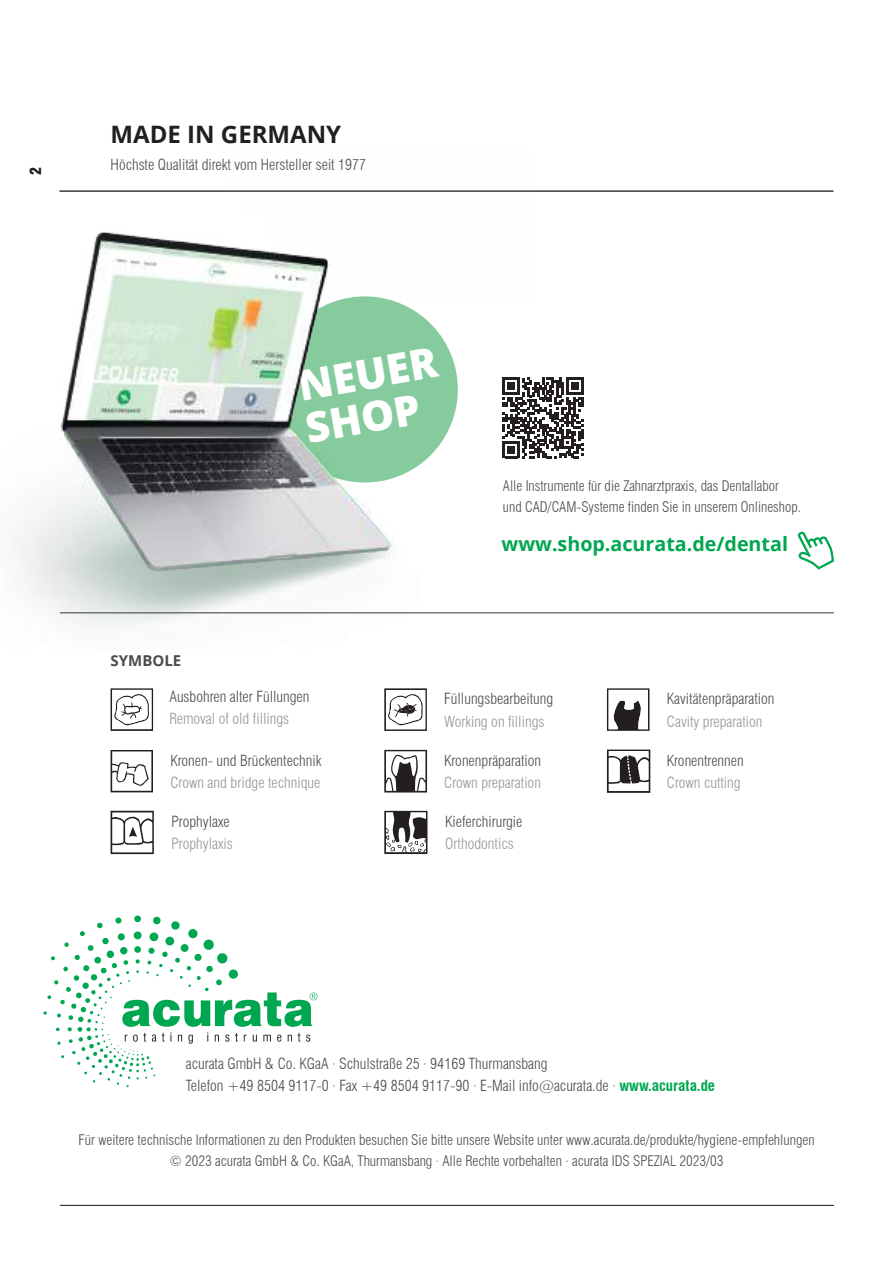
<style>
.page{position:relative;width:893px;height:1263px;background:#fff}
.page>*{position:absolute;margin:0;border:0;box-sizing:border-box;transform-origin:0 0}
.t1{font:800 41.85px/43.2px "Open Sans";color:#fff}
.t2{font:700 24px "Open Sans";color:#241f1f}
.t3{font:700 19.65px "Open Sans";color:#00a650}
.t4{font:300 condensed 15px/22.5px "Swiss 721 BT";color:#4e4b4c}
.t5{font:300 condensed 15px "Swiss 721 BT";color:#969698}
.t6{font:700 15px "Open Sans";color:#4e4b4c}
.t7{font:900 condensed 15px "Swiss 721 BT";color:#241f1f}
.t8{font:300 condensed 14.25px/21px "Swiss 721 BT";color:#4e4b4c;text-align:center}
.s1{font-weight:700;color:#00a650}
</style>
<div class="page">
<hr style="left:60px;top:191px;width:773px;height:1px;background:#393535">
<hr style="left:60px;top:1205px;width:774px;height:1px;background:#393535">
<hr style="left:60px;top:613px;width:774px;height:1px;background:#393535">
<svg style="left:43px;top:915px;width:274px;height:172px"></svg>
<svg style="left:111px;top:688px;width:42px;height:43px"></svg>
<svg style="left:607px;top:688px;width:42px;height:43px"></svg>
<svg style="left:384px;top:688px;width:43px;height:43px"></svg>
<svg style="left:384px;top:750px;width:43px;height:42px"></svg>
<svg style="left:607px;top:749px;width:43px;height:44px"></svg>
<svg style="left:111px;top:750px;width:42px;height:42px"></svg>
<svg style="left:111px;top:811px;width:43px;height:43px"></svg>
<svg style="left:384px;top:811px;width:43px;height:43px"></svg>
<svg style="left:798px;top:532px;width:36px;height:38px"></svg>
<svg style="left:533px;top:378px;width:50px;height:80px"></svg>
<img style="left:18px;top:190px;width:515px;height:437px">
<p class="t7" style="left:27px;top:175px;width:10px;rotate:-90deg">2</p>
<h2 class="t2" style="left:111px;top:118px;width:232px">MADE IN GERMANY</h2>
<p class="t4" style="left:111px;top:153px;width:257px">Höchste Qualität direkt vom Hersteller seit 1977</p>
<h1 class="t1" style="left:294px;top:362px;width:142px;rotate:-10deg">NEUER<br>SHOP</h1>
<p class="t8" style="left:503px;top:475px;width:300px;text-align:left">Alle Instrumente für die Zahnarztpraxis, das Dentallabor und CAD/CAM-Systeme finden Sie in unserem Onlineshop.</p>
<h3 class="t3" style="left:501px;top:530px;width:288px">www.shop.acurata.de/dental</h3>
<p class="t6" style="left:111px;top:649px;width:72px">SYMBOLE</p>
<p class="t4" style="left:169px;top:685px;width:142px">Ausbohren alter Füllungen</p>
<p class="t5" style="left:169px;top:710px;width:121px">Removal of old fillings</p>
<p class="t4" style="left:171px;top:749px;width:152px">Kronen- und Brückentechnik</p>
<p class="t5" style="left:171px;top:774px;width:151px">Crown and bridge technique</p>
<p class="t4" style="left:172px;top:810px;width:60px">Prophylaxe</p>
<p class="t5" style="left:172px;top:835px;width:63px">Prophylaxis</p>
<p class="t4" style="left:444px;top:687px;width:111px">Füllungsbearbeitung</p>
<p class="t5" style="left:444px;top:712px;width:102px">Working on fillings</p>
<p class="t4" style="left:444px;top:749px;width:98px">Kronenpräparation</p>
<p class="t5" style="left:444px;top:774px;width:98px">Crown preparation</p>
<p class="t4" style="left:445px;top:810px;width:79px">Kieferchirurgie</p>
<p class="t5" style="left:445px;top:835px;width:70px">Orthodontics</p>
<p class="t4" style="left:667px;top:687px;width:109px">Kavitätenpräparation</p>
<p class="t5" style="left:667px;top:712px;width:97px">Cavity preparation</p>
<p class="t4" style="left:667px;top:749px;width:78px">Kronentrennen</p>
<p class="t5" style="left:667px;top:774px;width:75px">Crown cutting</p>
<p class="t4" style="left:186px;top:1052px;width:531px">acurata GmbH &amp; Co. KGaA · Schulstraße 25 · 94169 Thurmansbang<br>Telefon +49 8504 9117-0 · Fax +49 8504 9117-90 · E-Mail info@acurata.de · <span class="s1">www.acurata.de</span></p>
<p class="t8" style="left:79px;top:1129px;width:738px">Für weitere technische Informationen zu den Produkten besuchen Sie bitte unsere Website unter www.acurata.de/produkte/hygiene-empfehlungen © 2023 acurata GmbH &amp; Co. KGaA, Thurmansbang · Alle Rechte vorbehalten · acurata IDS SPEZIAL 2023/03</p>
</div>
